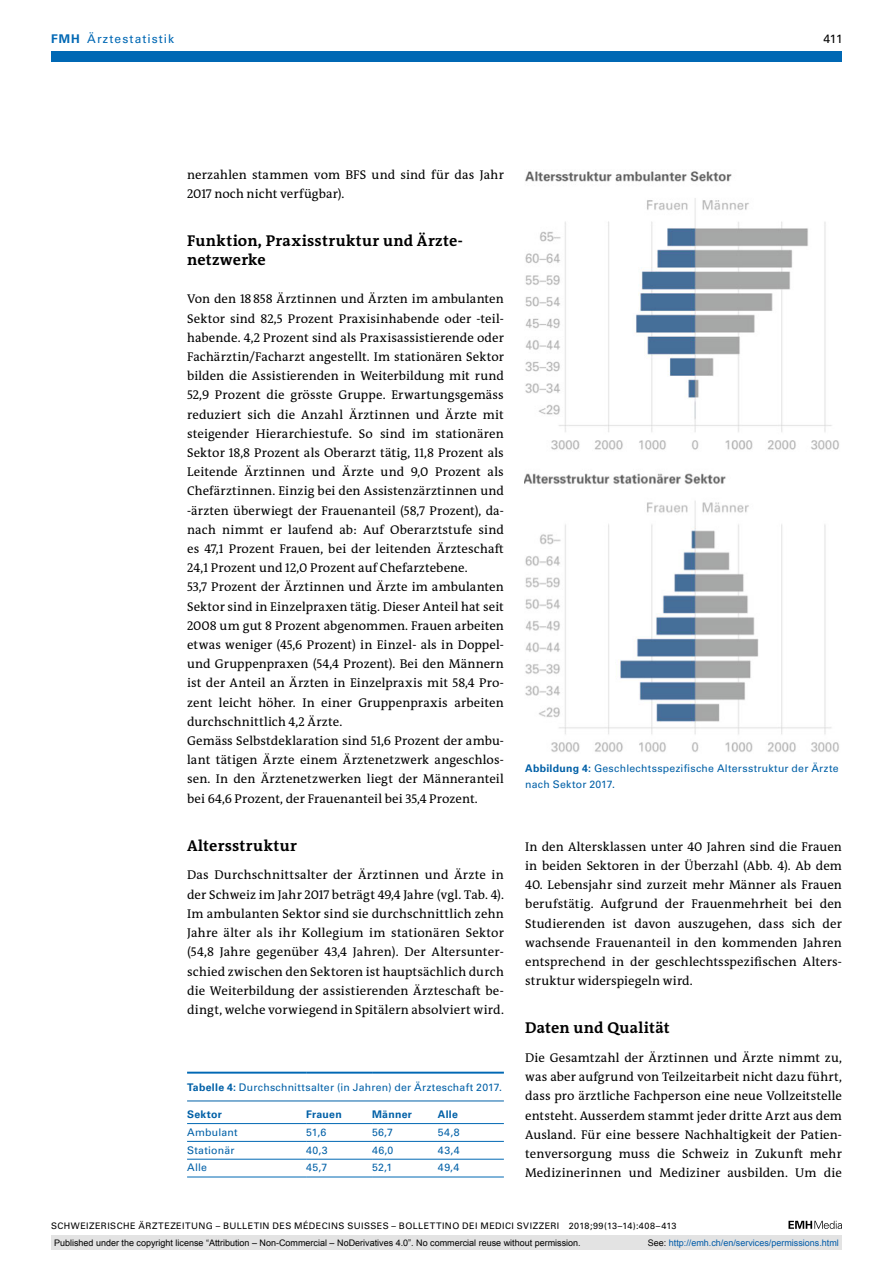
<style>
.page{position:relative;width:893px;height:1263px;background:#fff}
.page>*{position:absolute;margin:0;border:0;box-sizing:border-box;transform-origin:0 0}
.t1{font:700 15.75px/19.2px "The Antiqua B W7";letter-spacing:.02em;color:#000}
.t2{font:12.75px/19.2px "The Antiqua B W5 Plain";letter-spacing:.01em;color:#000}
.t3{font:12px "Univers LT Std";letter-spacing:.09em;color:#0068b4}
.t4{font:12px "Univers LT Std";color:#000}
.t5{font:10.5px/15.8px "Univers LT Std";letter-spacing:.025em;color:#0060a7}
.t6{font:700 10.5px "Univers LT Std";letter-spacing:.025em;color:#0060a7}
.t7{font:9px "Arial";color:#000}
.t8{font:9px "Univers LT Std";letter-spacing:.05em;color:#000}
.t9{font:9px "Arial";color:#005ba9}
.s1{font-weight:700}
.s2{color:#000}
</style>
<div class="page">
<svg style="left:788px;top:1221px;width:54px;height:8px"></svg>
<div style="left:51px;top:51px;width:791px;height:11px;background:#0068b4"></div>
<hr style="left:187px;top:1072px;width:119px;height:1px;background:#0068b4">
<hr style="left:306px;top:1072px;width:66px;height:1px;background:#0068b4">
<hr style="left:372px;top:1072px;width:66px;height:1px;background:#0068b4">
<hr style="left:438px;top:1072px;width:66px;height:1px;background:#0068b4">
<hr style="left:187px;top:1123px;width:119px;height:1px;background:#0068b4">
<hr style="left:306px;top:1123px;width:66px;height:1px;background:#0068b4">
<hr style="left:372px;top:1123px;width:66px;height:1px;background:#0068b4">
<hr style="left:438px;top:1123px;width:66px;height:1px;background:#0068b4">
<hr style="left:187px;top:1141px;width:119px;height:1px;background:#0068b4">
<hr style="left:306px;top:1141px;width:66px;height:1px;background:#0068b4">
<hr style="left:372px;top:1141px;width:66px;height:1px;background:#0068b4">
<hr style="left:438px;top:1141px;width:66px;height:1px;background:#0068b4">
<hr style="left:187px;top:1159px;width:119px;height:1px;background:#0068b4">
<hr style="left:187px;top:1177px;width:119px;height:1px;background:#0068b4">
<hr style="left:306px;top:1159px;width:66px;height:1px;background:#0068b4">
<hr style="left:306px;top:1177px;width:66px;height:1px;background:#0068b4">
<hr style="left:372px;top:1159px;width:66px;height:1px;background:#0068b4">
<hr style="left:372px;top:1177px;width:66px;height:1px;background:#0068b4">
<hr style="left:438px;top:1159px;width:66px;height:1px;background:#0068b4">
<hr style="left:438px;top:1177px;width:66px;height:1px;background:#0068b4">
<hr style="left:187px;top:1101px;width:317px;height:1px;background:#0060a7">
<img style="left:525px;top:171px;width:314px;height:581px">
<div style="left:51px;top:1235px;width:791px;height:15px;background:#e3e3e3"></div>
<p class="t3" style="left:51px;top:31px;width:125px"><span class="s1">FMH</span> Ärztestatistik</p>
<p class="t4" style="left:823px;top:31px;width:21px">411</p>
<p class="t2" style="left:187px;top:165px;width:318px">nerzahlen stammen vom BFS und sind für das Jahr<br>2017 noch nicht verfügbar).</p>
<p class="t1" style="left:187px;top:231px;width:277px">Funktion, Praxisstruktur und Ärzte&shy;netzwerke</p>
<p class="t2" style="left:187px;top:290px;width:318px">Von den 18858 Ärztinnen und Ärzten im ambulanten Sektor sind 82,5 Prozent Praxisinhabende oder -teil&shy;habende. 4,2 Prozent sind als Praxisassistierende oder Fachärztin/Facharzt angestellt. Im stationären Sektor bilden die Assistierenden in Weiterbildung mit rund 52,9 Prozent die grösste Gruppe. Erwartungsgemäss reduziert sich die Anzahl Ärztinnen und Ärzte mit steigender Hierarchiestufe. So sind im stationären Sektor 18,8 Prozent als Oberarzt tätig, 11,8 Prozent als Leitende Ärztinnen und Ärzte und 9,0 Prozent als Chefärztinnen. Einzig bei den Assistenzärztinnen und -ärzten überwiegt der Frauenanteil (58,7 Prozent), da&shy;nach nimmt er laufend ab: Auf Oberarztstufe sind es 47,1 Prozent Frauen, bei der leitenden Ärzteschaft 24,1 Prozent und 12,0 Prozent auf Chefarztebene.<br>53,7 Prozent der Ärztinnen und Ärzte im ambulanten Sektor sind in Einzelpraxen tätig. Dieser Anteil hat seit 2008 um gut 8 Prozent abgenommen. Frauen arbeiten etwas weniger (45,6 Prozent) in Einzel- als in Doppel&shy;und Gruppenpraxen (54,4 Prozent). Bei den Männern ist der Anteil an Ärzten in Einzelpraxis mit 58,4 Pro&shy;zent leicht höher. In einer Gruppenpraxis arbeiten durchschnittlich 4,2 Ärzte.<br>Gemäss Selbstdeklaration sind 51,6 Prozent der ambu&shy;lant tätigen Ärzte einem Ärztenetzwerk angeschlos&shy;sen. In den Ärztenetzwerken liegt der Männeranteil bei 64,6 Prozent, der Frauenanteil bei 35,4 Prozent.</p>
<p class="t1" style="left:187px;top:836px;width:111px">Altersstruktur</p>
<p class="t2" style="left:187px;top:866px;width:318px;text-align:justify">Das Durchschnittsalter der Ärztinnen und Ärzte in der Schweiz im Jahr 2017 beträgt 49,4 Jahre (vgl. Tab. 4).<br>Im ambulanten Sektor sind sie durchschnittlich zehn Jahre älter als ihr Kollegium im stationären Sektor (54,8 Jahre gegenüber 43,4 Jahren). Der Altersunter&shy;schied zwischen den Sektoren ist hauptsächlich durch die Weiterbildung der assistierenden Ärzteschaft be&shy;dingt, welche vorwiegend in Spitälern absolviert wird.</p>
<p class="t5" style="left:187px;top:1079px;width:316px"><span class="s1">Tabelle 4:</span> Durchschnittsalter (in Jahren) der Ärzteschaft 2017.</p>
<p class="t6" style="left:187px;top:1108px;width:36px">Sektor</p>
<p class="t6" style="left:306px;top:1108px;width:37px">Frauen</p>
<p class="t6" style="left:372px;top:1108px;width:41px">Männer</p>
<p class="t6" style="left:438px;top:1108px;width:22px">Alle</p>
<p class="t5" style="left:187px;top:1124px;width:52px">Ambulant</p>
<p class="t5" style="left:306px;top:1124px;width:22px">51,6</p>
<p class="t5" style="left:372px;top:1124px;width:22px">56,7</p>
<p class="t5" style="left:438px;top:1124px;width:23px">54,8</p>
<p class="t5" style="left:187px;top:1142px;width:49px">Stationär</p>
<p class="t5" style="left:306px;top:1142px;width:23px">40,3</p>
<p class="t5" style="left:372px;top:1142px;width:23px">46,0</p>
<p class="t5" style="left:438px;top:1142px;width:23px">43,4</p>
<p class="t5" style="left:187px;top:1160px;width:21px">Alle</p>
<p class="t5" style="left:306px;top:1160px;width:23px">45,7</p>
<p class="t5" style="left:372px;top:1160px;width:22px">52,1</p>
<p class="t5" style="left:438px;top:1160px;width:23px">49,4</p>
<p class="t5" style="left:525px;top:760px;width:315px"><span class="s1">Abbildung 4:</span> Geschlechtsspezifische Altersstruktur der Ärzte nach Sektor 2017.</p>
<p class="t2" style="left:525px;top:837px;width:318px">In den Altersklassen unter 40 Jahren sind die Frauen in beiden Sektoren in der Überzahl (Abb. 4). Ab dem</p>
<p class="t2" style="left:525px;top:875px;width:318px;text-align:justify">40. Lebensjahr sind zurzeit mehr Männer als Frauen berufstätig. Aufgrund der Frauenmehrheit bei den Studierenden ist davon auszugehen, dass sich der wachsende Frauenanteil in den kommenden Jahren entsprechend in der geschlechtsspezifischen Alters&shy;struktur widerspiegeln wird.</p>
<p class="t1" style="left:525px;top:1018px;width:146px">Daten und Qualität</p>
<p class="t2" style="left:525px;top:1048px;width:318px;text-align:justify">Die Gesamtzahl der Ärztinnen und Ärzte nimmt zu, was aber aufgrund von Teilzeitarbeit nicht dazu führt, dass pro ärztliche Fachperson eine neue Vollzeitstelle entsteht. Ausserdem stammt jeder dritte Arzt aus dem Ausland. Für eine bessere Nachhaltigkeit der Patien&shy;tenversorgung muss die Schweiz in Zukunft mehr Medizinerinnen und Mediziner ausbilden. Um die</p>
<p class="t8" style="left:51px;top:1220px;width:627px">SCHWEIZERISCHE ÄRZTEZEITUNG – BULLETIN DES MÉDECINS SUISSES – BOLLETTINO DEI MEDICI SVIZZERI 2018;99(13–14):408–413</p>
<p class="t7" style="left:54px;top:1237px;width:528px">Published under the copyright license “Attribution – Non-Commercial – NoDerivatives 4.0”. No commercial reuse without permission.</p>
<p class="t9" style="left:648px;top:1237px;width:193px"><span class="s2">See:</span> http://emh.ch/en/services/permissions.html</p>
</div>
